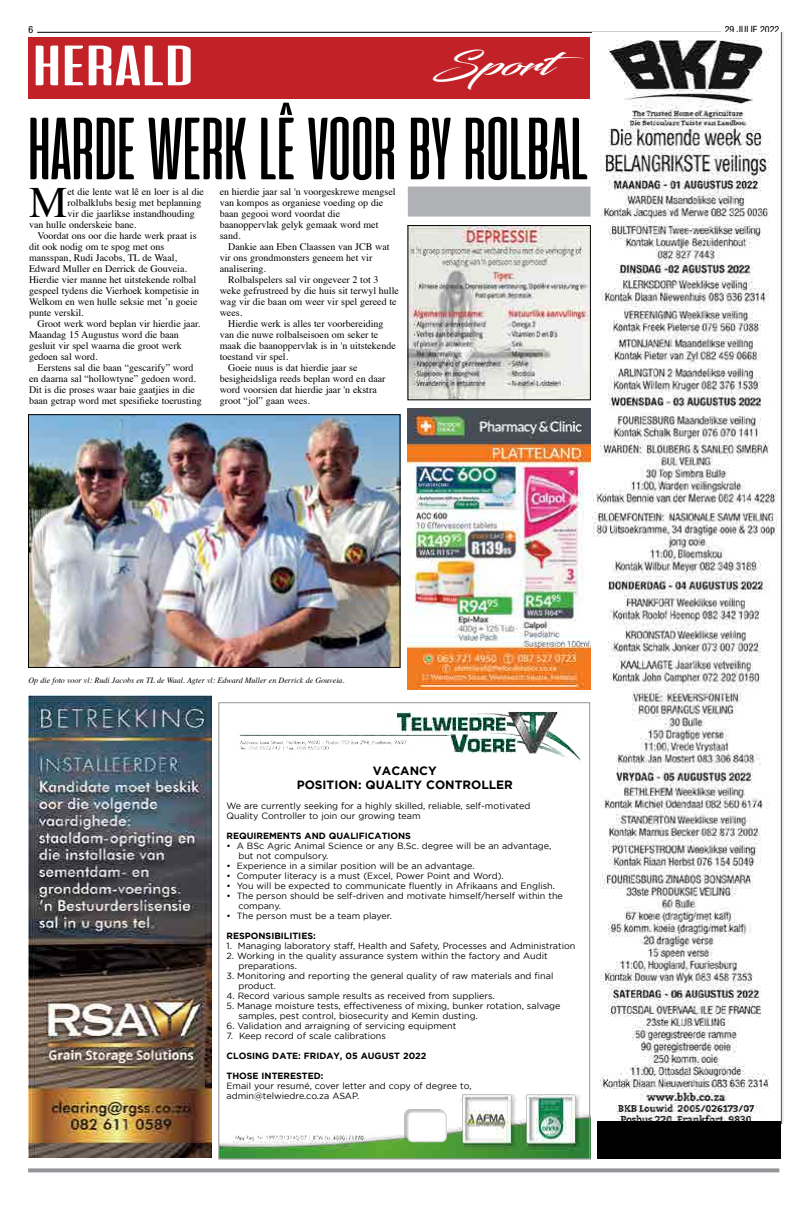
<style>
.page{position:relative;width:808px;height:1205px;background:#fff}
.page>*{position:absolute;margin:0;border:0;box-sizing:border-box;transform-origin:0 0}
.t1{font:88px "Cinematografica";color:#000;scale:1.06 1}
.t2{font:43.3px "Times";color:#000}
.t3{font:31.1px "Blacksword";color:#fff;scale:1.55 1}
.t4{font:700 12px/14px "Gotham";color:#000;text-align:center}
.t5{font:10px/11px "Times";color:#000}
.t6{font:condensed 10px "Helvetica Neue LT Std";color:#000}
.t7{font:9px/10px "Gotham";color:#000}
.t8{font:700 9px "Gotham";color:#000}
.t9{font:italic 8px "Times";color:#000}
</style>
<div class="page">
<hr style="left:37px;top:32px;width:684px;height:1px;background:#000">
<svg style="left:28px;top:1168px;width:751px;height:4px;background:#9d9fa1"></svg>
<div style="left:28px;top:38px;width:562px;height:61px;background:#c12127"></div>
<svg style="left:36px;top:46px;width:22px;height:39px"></svg>
<svg style="left:65px;top:46px;width:18px;height:39px"></svg>
<svg style="left:89px;top:46px;width:102px;height:39px"></svg>
<img style="left:593px;top:33px;width:191px;height:1091px">
<img style="left:408px;top:408px;width:182px;height:281px">
<img style="left:410px;top:227px;width:178px;height:171px">
<img style="left:219px;top:1094px;width:371px;height:66px">
<img style="left:405px;top:1109px;width:39px;height:31px">
<div style="left:408px;top:1112px;width:38px;height:29px;background:#fff;border-radius:5px"></div>
<div style="left:407px;top:1111px;width:40px;height:31px;border:1px solid #d8d8d8;border-radius:5px"></div>
<img style="left:239px;top:711px;width:342px;height:49px">
<img style="left:28px;top:695px;width:183px;height:462px">
<div style="left:597px;top:1121px;width:183px;height:38px;background:#000"></div>
<img style="left:30px;top:416px;width:368px;height:250px">
<div style="left:28px;top:414px;width:372px;height:254px;border:1px solid #000"></div>
<div style="left:408px;top:187px;width:182px;height:30px;background:#afb1b4"></div>
<p class="t6" style="left:28px;top:24px;width:6px">6</p>
<p class="t6" style="left:725px;top:24px;width:56px">29 JULIE 2022</p>
<h3 class="t3" style="left:433px;top:46px;width:100px">Sport</h3>
<h1 class="t1" style="left:28px;top:102px;width:530px">HARDE WERK LÊ VOOR BY ROLBAL</h1>
<h2 class="t2" style="left:29px;top:162px;width:40px">M</h2>
<p class="t5" style="left:68px;top:186px;width:138px">et die lente wat lê en loer is al die</p>
<p class="t5" style="left:220px;top:186px;width:177px">en hierdie jaar sal 'n voorgeskrewe mengsel van kompos as organiese voeding op die baan gegooi word voordat die baanoppervlak gelyk gemaak word met sand.</p>
<p class="t5" style="left:220px;top:241px;width:171px;text-indent:8px">Dankie aan Eben Claassen van JCB wat vir ons grondmonsters geneem het vir analisering.</p>
<p class="t5" style="left:228px;top:274px;width:152px">Rolbalspelers sal vir ongeveer 2 tot 3</p>
<p class="t5" style="left:220px;top:285px;width:181px">weke gefrustreed by die huis sit terwyl hulle</p>
<p class="t5" style="left:220px;top:296px;width:178px">wag vir die baan om weer vir spel gereed te</p>
<p class="t5" style="left:220px;top:307px;width:24px">wees.</p>
<p class="t5" style="left:228px;top:318px;width:157px">Hierdie werk is alles ter voorbereiding</p>
<p class="t5" style="left:220px;top:329px;width:160px">van die nuwe rolbalseisoen om seker te</p>
<p class="t5" style="left:220px;top:340px;width:178px">maak die baanoppervlak is in 'n uitstekende</p>
<p class="t5" style="left:220px;top:351px;width:70px">toestand vir spel.</p>
<p class="t5" style="left:228px;top:362px;width:131px">Goeie nuus is dat hierdie jaar se</p>
<p class="t5" style="left:220px;top:373px;width:167px">besigheidsliga reeds beplan word en daar</p>
<p class="t5" style="left:220px;top:384px;width:159px">word voorsien dat hierdie jaar 'n ekstra</p>
<p class="t5" style="left:220px;top:395px;width:92px">groot “jol” gaan wees.</p>
<p class="t5" style="left:68px;top:197px;width:135px">rolbalklubs besig met beplanning</p>
<p class="t5" style="left:68px;top:208px;width:129px">vir die jaarlikse instandhouding</p>
<p class="t5" style="left:29px;top:219px;width:109px">van hulle onderskeie bane.</p>
<p class="t5" style="left:38px;top:230px;width:161px">Voordat ons oor die harde werk praat is</p>
<p class="t5" style="left:29px;top:241px;width:137px">dit ook nodig om te spog met ons</p>
<p class="t5" style="left:29px;top:252px;width:150px">mansspan, Rudi Jacobs, TL de Waal,</p>
<p class="t5" style="left:29px;top:263px;width:159px">Edward Muller en Derrick de Gouveia.</p>
<p class="t5" style="left:29px;top:274px;width:169px">Hierdie vier manne het uitstekende rolbal</p>
<p class="t5" style="left:29px;top:285px;width:172px">gespeel tydens die Vierhoek kompetisie in</p>
<p class="t5" style="left:29px;top:296px;width:170px">Welkom en wen hulle seksie met ’n goeie</p>
<p class="t5" style="left:29px;top:307px;width:56px">punte verskil.</p>
<p class="t5" style="left:38px;top:318px;width:164px">Groot werk word beplan vir hierdie jaar.</p>
<p class="t5" style="left:29px;top:329px;width:151px">Maandag 15 Augustus word die baan</p>
<p class="t5" style="left:29px;top:340px;width:154px">gesluit vir spel waarna die groot werk</p>
<p class="t5" style="left:29px;top:351px;width:70px">gedoen sal word.</p>
<p class="t5" style="left:38px;top:362px;width:157px">Eerstens sal die baan “gescarify” word</p>
<p class="t5" style="left:29px;top:373px;width:168px">en daarna sal “hollowtyne” gedoen word.</p>
<p class="t5" style="left:29px;top:384px;width:167px">Dit is die proses waar baie gaatjies in die</p>
<p class="t5" style="left:29px;top:395px;width:174px">baan getrap word met spesifieke toerusting</p>
<p class="t9" style="left:28px;top:673px;width:318px">Op die foto voor vl: Rudi Jacobs en TL de Waal. Agter vl: Edward Muller en Derrick de Gouveia.</p>
<p class="t4" style="left:297px;top:763px;width:218px">VACANCY<br>POSITION: QUALITY CONTROLLER</p>
<p class="t7" style="left:226px;top:801px;width:305px">We are currently seeking for a highly skilled, reliable, self-motivated<br>Quality Controller to join our growing team</p>
<p class="t8" style="left:226px;top:831px;width:186px">REQUIREMENTS AND QUALIFICATIONS</p>
<p class="t7" style="left:238px;top:841px;width:314px;text-indent:-12px">• A BSc Agric Animal Science or any B.Sc. degree will be an advantage, but not compulsory.</p>
<p class="t7" style="left:226px;top:861px;width:250px">• Experience in a similar position will be an advantage.</p>
<p class="t7" style="left:226px;top:871px;width:279px">• Computer literacy is a must (Excel, Power Point and Word).</p>
<p class="t7" style="left:226px;top:881px;width:330px">• You will be expected to communicate fluently in Afrikaans and English.</p>
<p class="t7" style="left:238px;top:891px;width:326px;text-indent:-12px">• The person should be self-driven and motivate himself/herself within the company.</p>
<p class="t7" style="left:226px;top:911px;width:167px">• The person must be a team player.</p>
<p class="t8" style="left:226px;top:931px;width:91px">RESPONSIBILITIES:</p>
<p class="t7" style="left:226px;top:941px;width:350px">1. Managing laboratory staff, Health and Safety, Processes and Administration</p>
<p class="t7" style="left:238px;top:951px;width:311px;text-indent:-12px">2. Working in the quality assurance system within the factory and Audit preparations.</p>
<p class="t7" style="left:238px;top:971px;width:316px;text-indent:-12px">3. Monitoring and reporting the general quality of raw materials and final product.</p>
<p class="t7" style="left:226px;top:991px;width:270px">4. Record various sample results as received from suppliers.</p>
<p class="t7" style="left:238px;top:1001px;width:324px;text-indent:-12px">5. Manage moisture tests, effectiveness of mixing, bunker rotation, salvage samples, pest control, biosecurity and Kemin dusting.</p>
<p class="t7" style="left:226px;top:1021px;width:231px">6. Validation and arraigning of servicing equipment</p>
<p class="t7" style="left:226px;top:1031px;width:161px">7. Keep record of scale calibrations</p>
<p class="t8" style="left:226px;top:1051px;width:201px">CLOSING DATE: FRIDAY, 05 AUGUST 2022</p>
<p class="t8" style="left:226px;top:1071px;width:98px">THOSE INTERESTED:</p>
<p class="t7" style="left:226px;top:1081px;width:247px">Email your resumé, cover letter and copy of degree to, admin@telwiedre.co.za ASAP.</p>
</div>
